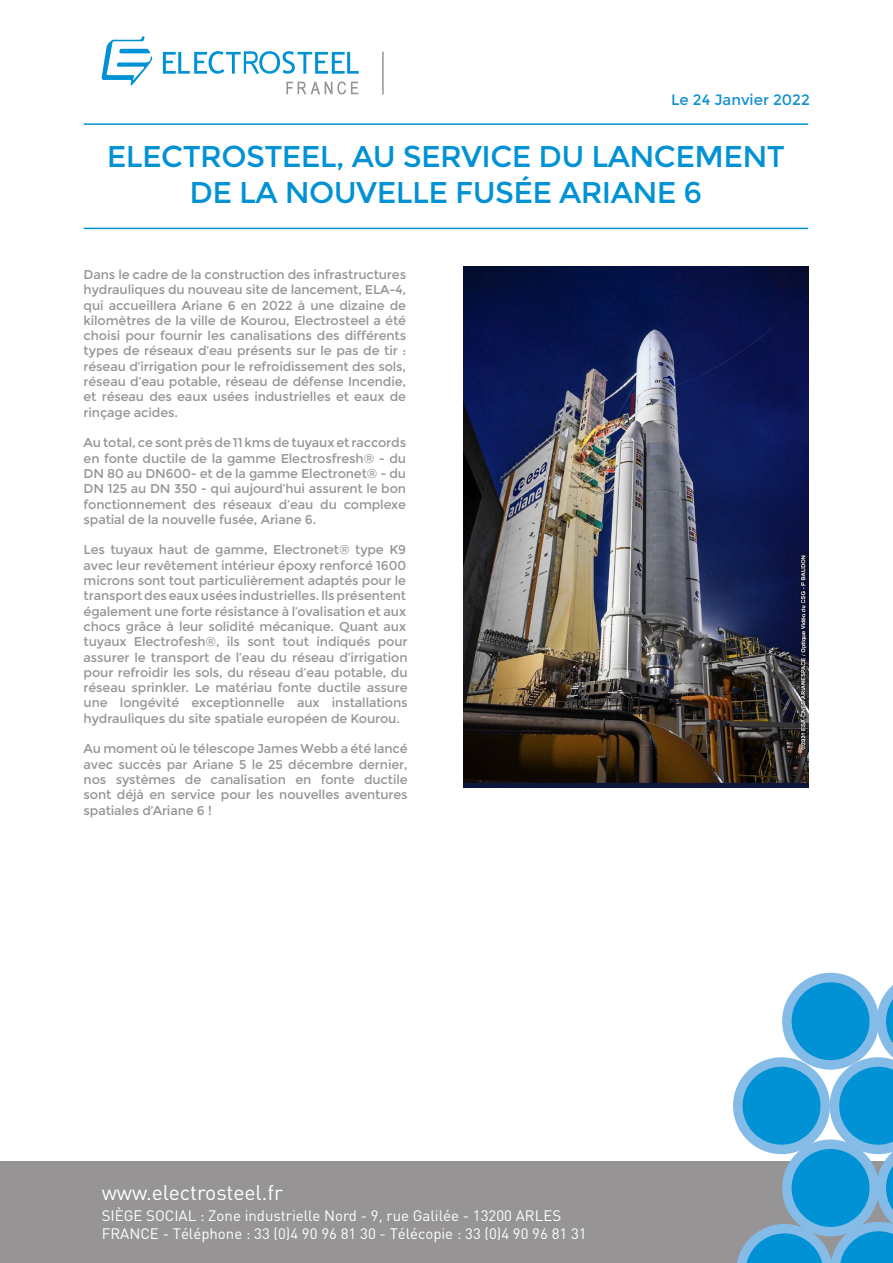
<style>
.page{position:relative;width:893px;height:1263px;background:#fff}
.page>*{position:absolute;margin:0;border:0;box-sizing:border-box;transform-origin:0 0}
.t1{font:30px/36px "Montserrat";letter-spacing:-.02em;color:#0092d4;text-align:center}
.t2{font:21px "DIN";color:#fff}
.t3{font:15px/18px "DIN";color:#fff}
.t4{font:15px "Montserrat";color:#1391d1}
.t5{font:12.75px/15.3px "Montserrat";letter-spacing:-.01em;color:#979496;text-align:justify}
</style>
<div class="page">
<div style="left:0;top:1161px;width:893px;height:102px;background:#979496"></div>
<svg style="left:736px;top:973px;width:157px;height:290px"></svg>
<div style="left:782px;top:973px;width:97px;height:97px;background:#85bce7;border-radius:50%"></div>
<div style="left:792px;top:982px;width:77px;height:78px;background:#0092d4;border-radius:50%"></div>
<svg style="left:101px;top:36px;width:51px;height:50px"></svg>
<svg style="left:163px;top:51px;width:196px;height:23px"></svg>
<svg style="left:286px;top:81px;width:72px;height:13px"></svg>
<hr style="left:382px;top:52px;width:2px;height:42px;background:#979496">
<hr style="left:84px;top:123px;width:724px;height:2px;background:#0092d4">
<hr style="left:84px;top:228px;width:724px;height:1px;background:#0092d4">
<img style="left:464px;top:267px;width:344px;height:520px">
<p class="t4" style="left:671px;top:91px;width:140px">Le 24 Janvier 2022</p>
<h1 class="t1" style="left:107px;top:139px;width:680px">ELECTROSTEEL, AU SERVICE DU LANCEMENT<br>DE LA NOUVELLE FUSÉE ARIANE 6</h1>
<p class="t5" style="left:84px;top:267px;width:324px">Dans le cadre de la construction des infrastructures hydrauliques du nouveau site de lancement, ELA-4, qui accueillera Ariane 6 en 2022 à une dizaine de kilomètres de la ville de Kourou, Electrosteel a été choisi pour fournir les canalisations des différents types de réseaux d’eau présents sur le pas de tir : réseau d’irrigation pour le refroidissement des sols, réseau d’eau potable, réseau de défense Incendie, et réseau des eaux usées industrielles et eaux de rinçage acides.</p>
<p class="t5" style="left:84px;top:435px;width:324px">Au total, ce sont près de 11 kms de tuyaux et raccords en fonte ductile de la gamme Electrosfresh® - du DN 80 au DN600- et de la gamme Electronet® - du DN 125 au DN 350 - qui aujourd’hui assurent le bon fonctionnement des réseaux d’eau du complexe spatial de la nouvelle fusée, Ariane 6.</p>
<p class="t5" style="left:84px;top:542px;width:326px;text-align:left">Les tuyaux haut de gamme, Electronet® type K9 avec leur revêtement intérieur époxy renforcé 1600 microns sont tout particulièrement adaptés pour le transport des eaux usées industrielles. Ils présentent également une forte résistance à l’ovalisation et aux chocs grâce à leur solidité mécanique. Quant aux tuyaux Electrofesh®, ils sont tout indiqués pour assurer le transport de l’eau du réseau d’irrigation pour refroidir les sols, du réseau d’eau potable, du réseau sprinkler. Le matériau fonte ductile assure une longévité exceptionnelle aux installations hydrauliques du site spatiale européen de Kourou.</p>
<p class="t5" style="left:84px;top:741px;width:326px">Au moment où le télescope James Webb a été lancé avec succès par Ariane 5 le 25 décembre dernier, nos systèmes de canalisation en fonte ductile sont déjà en service pour les nouvelles aventures spatiales d’Ariane 6 !</p>
<h2 class="t2" style="left:102px;top:1179px;width:183px">www.electrosteel.fr</h2>
<p class="t3" style="left:102px;top:1206px;width:487px">SIÈGE SOCIAL : Zone industrielle Nord - 9, rue Galilée - 13200 ARLES<br>FRANCE - Téléphone : 33 (0)4 90 96 81 30 - Télécopie : 33 (0)4 90 96 81 31</p>
</div>
